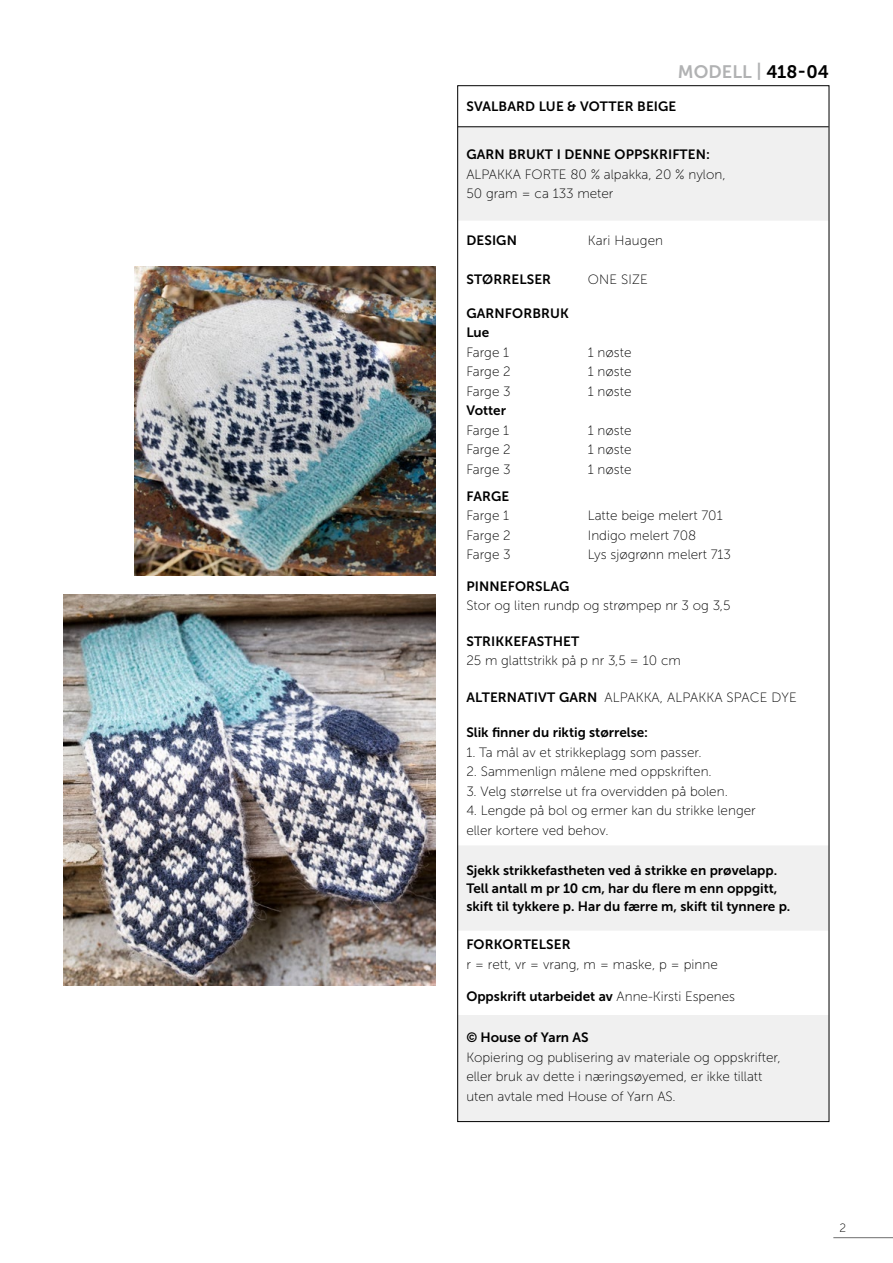
<style>
.page{position:relative;width:893px;height:1263px;background:#fff}
.page>*{position:absolute;margin:0;border:0;box-sizing:border-box;transform-origin:0 0}
.t1{font:18px "Museo Sans 700";letter-spacing:.005em;color:#b1b2b3}
.t2{font:13.5px "Museo Sans 100";color:#000}
.t3{font:13.5px "Museo Sans 700";color:#000}
.t4{font:12px "Museo Sans 100";color:#000}
.s1{color:#000}
.s2{font-family:"Museo Sans 700"}
.s3{font-family:"Museo Sans 100"}
</style>
<div class="page">
<hr style="left:833px;top:1237px;width:60px;height:1px;background:#6e6e6e">
<img style="left:134px;top:266px;width:302px;height:309px">
<img style="left:64px;top:595px;width:372px;height:390px">
<svg style="left:459px;top:128px;width:368px;height:990px"></svg>
<hr style="left:458px;top:127px;width:371px;height:1px;background:#000">
<p class="t1" style="left:678px;top:62px;width:153px">MODELL | <span class="s1">418-04</span></p>
<p class="t3" style="left:466px;top:99px;width:211px">SVALBARD LUE &amp; VOTTER BEIGE</p>
<p class="t3" style="left:466px;top:147px;width:245px">GARN BRUKT I DENNE OPPSKRIFTEN:</p>
<p class="t2" style="left:466px;top:167px;width:261px">ALPAKKA FORTE 80 % alpakka, 20 % nylon,</p>
<p class="t2" style="left:466px;top:186px;width:149px">50 gram = ca 133 meter</p>
<p class="t3" style="left:466px;top:233px;width:52px">DESIGN</p>
<p class="t2" style="left:588px;top:233px;width:77px">Kari Haugen</p>
<p class="t3" style="left:466px;top:272px;width:86px">STØRRELSER</p>
<p class="t2" style="left:588px;top:273px;width:61px">ONE SIZE</p>
<p class="t3" style="left:466px;top:305px;width:104px">GARNFORBRUK</p>
<p class="t3" style="left:466px;top:325px;width:24px">Lue</p>
<p class="t2" style="left:466px;top:345px;width:44px">Farge 1</p>
<p class="t2" style="left:588px;top:345px;width:45px">1 nøste</p>
<p class="t2" style="left:466px;top:364px;width:46px">Farge 2</p>
<p class="t2" style="left:588px;top:364px;width:45px">1 nøste</p>
<p class="t2" style="left:466px;top:384px;width:46px">Farge 3</p>
<p class="t2" style="left:588px;top:384px;width:45px">1 nøste</p>
<p class="t3" style="left:466px;top:403px;width:41px">Votter</p>
<p class="t2" style="left:466px;top:423px;width:44px">Farge 1</p>
<p class="t2" style="left:588px;top:423px;width:45px">1 nøste</p>
<p class="t2" style="left:466px;top:442px;width:46px">Farge 2</p>
<p class="t2" style="left:588px;top:442px;width:45px">1 nøste</p>
<p class="t2" style="left:466px;top:462px;width:46px">Farge 3</p>
<p class="t2" style="left:588px;top:462px;width:45px">1 nøste</p>
<p class="t3" style="left:466px;top:488px;width:44px">FARGE</p>
<p class="t2" style="left:466px;top:508px;width:44px">Farge 1</p>
<p class="t2" style="left:588px;top:508px;width:136px">Latte beige melert 701</p>
<p class="t2" style="left:466px;top:528px;width:46px">Farge 2</p>
<p class="t2" style="left:588px;top:528px;width:110px">Indigo melert 708</p>
<p class="t2" style="left:466px;top:547px;width:46px">Farge 3</p>
<p class="t2" style="left:588px;top:547px;width:145px">Lys sjøgrønn melert 713</p>
<p class="t3" style="left:466px;top:578px;width:105px">PINNEFORSLAG</p>
<p class="t2" style="left:466px;top:598px;width:266px">Stor og liten rundp og strømpep nr 3 og 3,5</p>
<p class="t3" style="left:466px;top:634px;width:114px">STRIKKEFASTHET</p>
<p class="t2" style="left:466px;top:654px;width:216px">25 m glattstrikk på p nr 3,5 = 10 cm</p>
<p class="t2" style="left:466px;top:690px;width:332px"><span class="s2">ALTERNATIVT GARN</span> ALPAKKA, ALPAKKA SPACE DYE</p>
<p class="t3" style="left:466px;top:725px;width:183px">Slik finner du riktig størrelse:</p>
<p class="t2" style="left:466px;top:745px;width:237px">1. Ta mål av et strikkeplagg som passer.</p>
<p class="t2" style="left:466px;top:764px;width:247px">2. Sammenlign målene med oppskriften.</p>
<p class="t2" style="left:466px;top:784px;width:263px">3. Velg størrelse ut fra overvidden på bolen.</p>
<p class="t2" style="left:466px;top:803px;width:291px">4. Lengde på bol og ermer kan du strikke lenger</p>
<p class="t2" style="left:466px;top:823px;width:144px">eller kortere ved behov.</p>
<p class="t3" style="left:466px;top:863px;width:312px">Sjekk strikkefastheten ved å strikke en prøvelapp.</p>
<p class="t3" style="left:466px;top:881px;width:313px">Tell antall m pr 10 cm, har du flere m enn oppgitt,</p>
<p class="t3" style="left:466px;top:899px;width:326px">skift til tykkere p. Har du færre m, skift til tynnere p.</p>
<p class="t3" style="left:466px;top:937px;width:106px">FORKORTELSER</p>
<p class="t2" style="left:466px;top:957px;width:253px">r = rett, vr = vrang, m = maske, p = pinne</p>
<p class="t3" style="left:466px;top:989px;width:270px">Oppskrift utarbeidet av <span class="s3">Anne-Kirsti Espenes</span></p>
<p class="t3" style="left:466px;top:1030px;width:124px">© House of Yarn AS</p>
<p class="t2" style="left:466px;top:1050px;width:316px">Kopiering og publisering av materiale og oppskrifter,</p>
<p class="t2" style="left:466px;top:1069px;width:298px">eller bruk av dette i næringsøyemed, er ikke tillatt</p>
<p class="t2" style="left:466px;top:1089px;width:211px">uten avtale med House of Yarn AS.</p>
<p class="t4" style="left:839px;top:1221px;width:8px">2</p>
</div>
